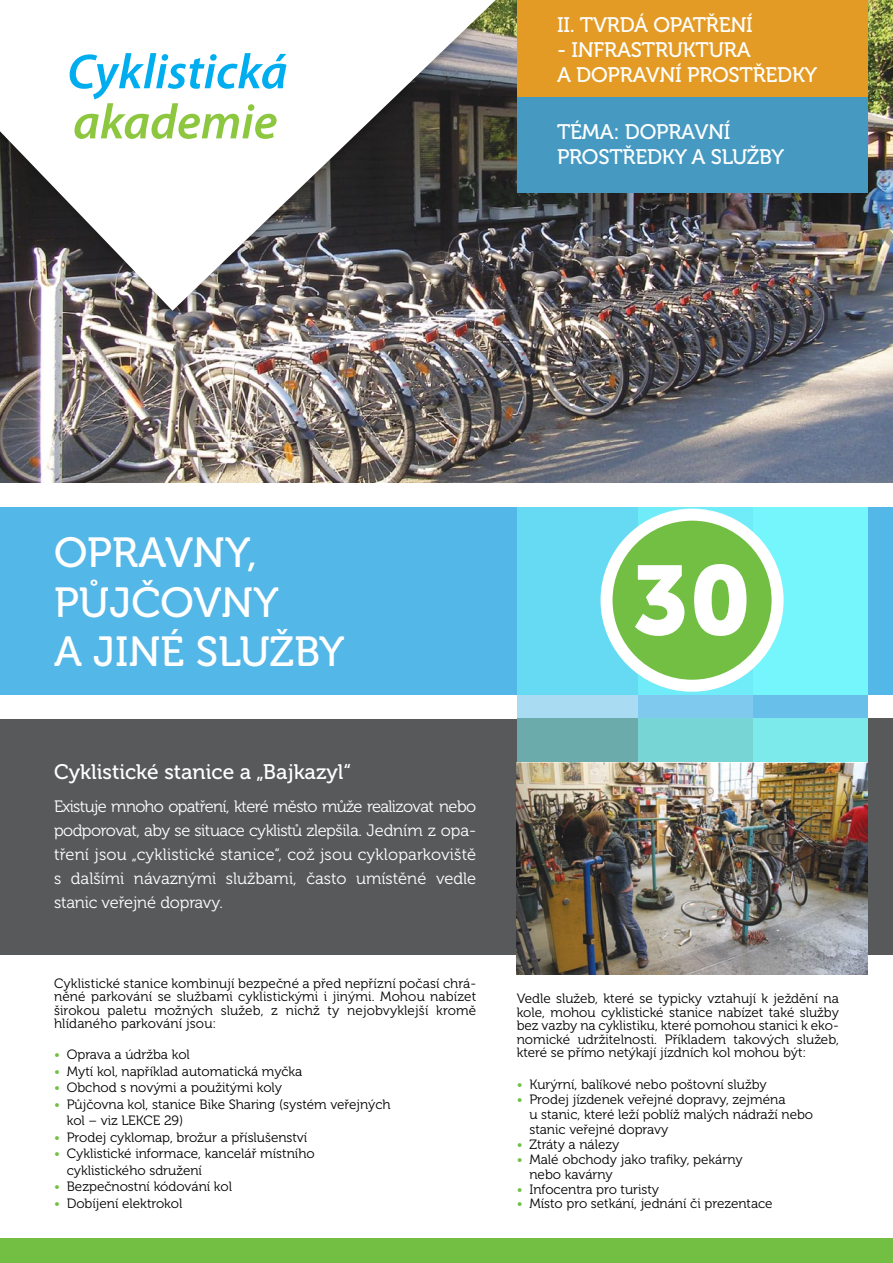
<style>
.page{position:relative;width:893px;height:1263px;background:#fff}
.page>*{position:absolute;margin:0;border:0;box-sizing:border-box;transform-origin:0 0}
.t1{font:97.35px "Museo Sans 900";color:#fff}
.t2{font:42px/49.5px "Museo 500";color:#fff}
.t3{font:21px/25.2px "Museo 500";letter-spacing:-.01em;color:#fff}
.t4{font:16.5px/24px "Museo 300";letter-spacing:-.005em;color:#fff;text-align:justify}
.t5{font:13.5px/13.5px "Museo 300";color:#000}
.s1{color:#72bf44}
</style>
<div class="page">
<div style="left:0;top:718px;width:893px;height:237px;background:#58595b"></div>
<img style="left:517px;top:762px;width:350px;height:212px">
<img style="left:0;top:0;width:893px;height:483px">
<div style="left:0;top:0;width:525px;height:321px;background:#000;opacity:.25"></div>
<svg style="left:0;top:0;width:496px;height:311px"></svg>
<div style="left:0;top:1238px;width:893px;height:25px;background:#72bf44"></div>
<div style="left:0;top:505px;width:893px;height:190px;background:#53b7e8"></div>
<svg style="left:517px;top:507px;width:121px;height:255px;background:#70d1e5"></svg>
<svg style="left:638px;top:507px;width:115px;height:255px;background:#7ed8e4"></svg>
<svg style="left:753px;top:507px;width:114px;height:255px;background:#77edf6"></svg>
<div style="left:0;top:483px;width:893px;height:24px;background:#fff"></div>
<div style="left:517px;top:0;width:350px;height:192px;background:#469ac2"></div>
<div style="left:517px;top:0;width:350px;height:97px;background:#e39b25"></div>
<div style="left:606px;top:515px;width:172px;height:171px;background:#72bf44;border-radius:50%"></div>
<div style="left:600px;top:509px;width:184px;height:183px;border:12px solid #fff;border-radius:50%"></div>
<div style="left:62px;top:46px;width:232px;height:100px;background:#fff"></div>
<svg style="left:70px;top:53px;width:216px;height:86px"></svg>
<h3 class="t3" style="left:557px;top:12px;width:197px">II. TVRDÁ OPATŘENÍ</h3>
<h3 class="t3" style="left:557px;top:37px;width:262px">- INFRASTRUKTURA<br>A DOPRAVNÍ PROSTŘEDKY</h3>
<h3 class="t3" style="left:557px;top:120px;width:229px">TÉMA: DOPRAVNÍ<br>PROSTŘEDKY A SLUŽBY</h3>
<h2 class="t2" style="left:54px;top:528px;width:292px">OPRAVNY,<br>PŮJČOVNY<br>A JINÉ SLUŽBY</h2>
<h3 class="t3" style="left:54px;top:760px;width:299px">Cyklistické stanice a „Bajkazyl“</h3>
<p class="t4" style="left:54px;top:794px;width:424px">Existuje mnoho opatření, které město může realizovat nebo podporovat, aby se situace cyklistů zlepšila. Jedním z opa&shy;tření jsou „cyklistické stanice“, což jsou cykloparkoviště s dalšími návaznými službami, často umístěné vedle stanic veřejné dopravy.</p>
<p class="t5" style="left:54px;top:977px;width:424px;text-align:justify">Cyklistické stanice kombinují bezpečné a před nepřízní počasí chrá&shy;něné parkování se službami cyklistickými i jinými. Mohou nabízet širokou paletu možných služeb, z nichž ty nejobvyklejší kromě hlídaného parkování jsou:</p>
<p class="t5" style="left:54px;top:1048px;width:137px"><span class="s1">•</span> Oprava a údržba kol</p>
<p class="t5" style="left:54px;top:1064px;width:250px"><span class="s1">•</span> Mytí kol, například automatická myčka</p>
<p class="t5" style="left:54px;top:1081px;width:230px"><span class="s1">•</span> Obchod s novými a použitými koly</p>
<p class="t5" style="left:67px;top:1096px;width:325px;line-height:16.5px;text-indent:-13px"><span class="s1">•</span> Půjčovna kol, stanice Bike Sharing (systém veřejných kol – viz LEKCE 29)</p>
<p class="t5" style="left:54px;top:1130px;width:255px"><span class="s1">•</span> Prodej cyklomap, brožur a příslušenství</p>
<p class="t5" style="left:67px;top:1145px;width:249px;line-height:16.5px;text-indent:-13px"><span class="s1">•</span> Cyklistické informace, kancelář místního cyklistického sdružení</p>
<p class="t5" style="left:54px;top:1180px;width:179px"><span class="s1">•</span> Bezpečnostní kódování kol</p>
<p class="t5" style="left:54px;top:1196px;width:130px"><span class="s1">•</span> Dobíjení elektrokol</p>
<h1 class="t1" style="left:632px;top:545px;width:121px">30</h1>
<p class="t5" style="left:517px;top:992px;width:324px;text-align:justify">Vedle služeb, které se typicky vztahují k ježdění na kole, mohou cyklistické stanice nabízet také služby bez vazby na cyklistiku, které pomohou stanici k eko&shy;nomické udržitelnosti. Příkladem takových služeb, které se přímo netýkají jízdních kol mohou být:</p>
<p class="t5" style="left:517px;top:1078px;width:252px"><span class="s1">•</span> Kurýrní, balíkové nebo poštovní služby</p>
<p class="t5" style="left:529px;top:1092px;width:285px;line-height:15px;text-indent:-13px"><span class="s1">•</span> Prodej jízdenek veřejné dopravy, zejména<br>u stanic, které leží poblíž malých nádraží nebo stanic veřejné dopravy</p>
<p class="t5" style="left:517px;top:1138px;width:104px"><span class="s1">•</span> Ztráty a nálezy</p>
<p class="t5" style="left:529px;top:1152px;width:215px;line-height:15px;text-indent:-13px"><span class="s1">•</span> Malé obchody jako trafiky, pekárny nebo kavárny</p>
<p class="t5" style="left:517px;top:1183px;width:144px"><span class="s1">•</span> Infocentra pro turisty</p>
<p class="t5" style="left:517px;top:1196px;width:258px"><span class="s1">•</span> Místo pro setkání, jednání či prezentace</p>
</div>
